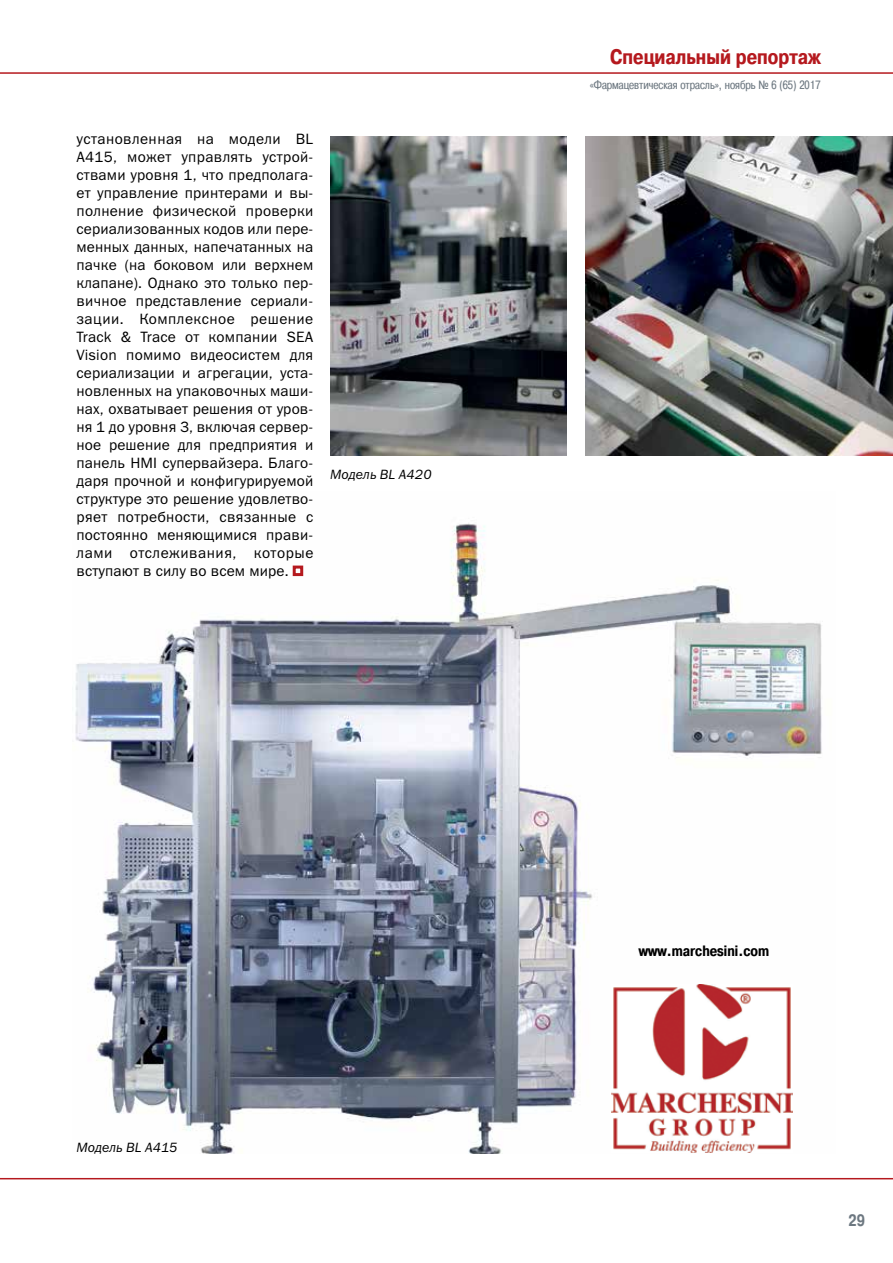
<style>
.page{position:relative;width:893px;height:1263px;background:#fff}
.page>*{position:absolute;margin:0;border:0;box-sizing:border-box;transform-origin:0 0}
.t1{font:700 21px "Pragmatica Cond C";color:#b5191e}
.t2{font:700 16.5px "Pragmatica Cond C";color:#6d7881;scale:.95 1}
.t3{font:15px/18px "Franklin Gothic Book C";letter-spacing:.025em;color:#000;text-align:justify}
.t4{font:700 15px "Pragmatica Cond C";color:#000}
.t5{font:italic 13.5px "Franklin Gothic Book C";color:#000}
.t6{font:12px "Pragmatica Cond C";color:#6d7881}
</style>
<div class="page">
<img style="left:75px;top:523px;width:747px;height:630px">
<hr style="left:0;top:1178px;width:893px;height:1px;background:#b5191e">
<hr style="left:0;top:72px;width:893px;height:2px;background:#b5191e">
<img style="left:330px;top:136px;width:237px;height:320px">
<img style="left:585px;top:136px;width:308px;height:320px">
<div style="left:293px;top:566px;width:10px;height:10px;border:3px solid #b5191e"></div>
<img style="left:612px;top:984px;width:181px;height:168px">
<p class="t3" style="left:77px;top:130px;width:238px">установленная на модели BL A415, может управлять устрой&shy;ствами уровня 1, что предполага&shy;ет управление принтерами и вы&shy;полнение физической проверки сериализованных кодов или пере&shy;менных данных, напечатанных на пачке (на боковом или верхнем клапане). Однако это только пер&shy;вичное представление сериали&shy;зации. Комплексное решение Track &amp; Trace от компании SEA Vision помимо видеосистем для сериализации и агрегации, уста&shy;новленных на упаковочных маши&shy;нах, охватывает решения от уров&shy;ня 1 до уровня 3, включая сервер&shy;ное решение для предприятия и панель HMI супервайзера. Благо&shy;даря прочной и конфигурируемой структуре это решение удовлетво&shy;ряет потребности, связанные с постоянно меняющимися прави&shy;лами отслеживания, которые вступают в силу во всем мире.</p>
<p class="t5" style="left:330px;top:467px;width:103px">Модель BL A420</p>
<p class="t5" style="left:77px;top:1140px;width:103px">Модель BL A415</p>
<h1 class="t1" style="left:610px;top:45px;width:212px">Специальный репортаж</h1>
<p class="t6" style="left:590px;top:78px;width:232px">«Фармацевтическая отрасль», ноябрь № 6 (65) 2017</p>
<p class="t4" style="left:639px;top:942px;width:132px">www.marchesini.com</p>
<p class="t2" style="left:849px;top:1211px;width:19px">29</p>
</div>
